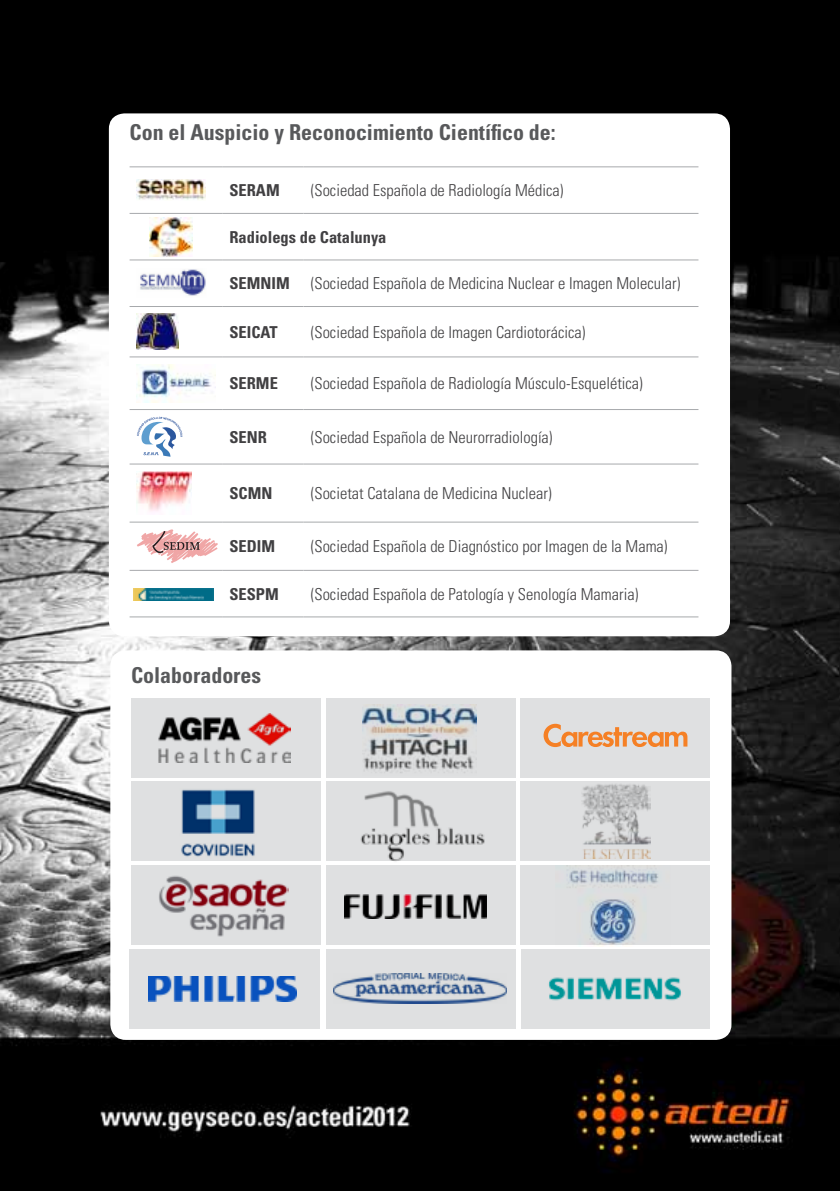
<style>
.page{position:relative;width:840px;height:1191px;background:#fff}
.page>*{position:absolute;margin:0;border:0;box-sizing:border-box;transform-origin:0 0}
.t1{font:700 condensed 21.8px "Univers LT Std";color:#58595b}
.t2{font:300 condensed 16.4px "Univers LT Std";color:#414042}
.t3{font:700 condensed 16.4px "Univers LT Std";color:#414042}
</style>
<div class="page">
<img style="left:0;top:0;width:839px;height:1191px">
<div style="left:110px;top:650px;width:621px;height:390px;background:#fff;border-radius:16px"></div>
<div style="left:109px;top:113px;width:620px;height:523px;background:#fff;border-radius:16px"></div>
<svg style="left:129px;top:167px;width:93px;height:434px"></svg>
<hr style="left:129px;top:166px;width:93px;height:1px;background:#a7a9ac">
<hr style="left:222px;top:166px;width:81px;height:1px;background:#a7a9ac">
<hr style="left:303px;top:166px;width:395px;height:1px;background:#a7a9ac">
<hr style="left:129px;top:213px;width:93px;height:1px;background:#a7a9ac">
<hr style="left:129px;top:260px;width:93px;height:1px;background:#a7a9ac">
<hr style="left:222px;top:213px;width:81px;height:1px;background:#a7a9ac">
<hr style="left:222px;top:260px;width:81px;height:1px;background:#a7a9ac">
<hr style="left:303px;top:213px;width:395px;height:1px;background:#a7a9ac">
<hr style="left:303px;top:260px;width:395px;height:1px;background:#a7a9ac">
<hr style="left:222px;top:306px;width:81px;height:1px;background:#a7a9ac">
<hr style="left:303px;top:306px;width:395px;height:1px;background:#a7a9ac">
<hr style="left:129px;top:306px;width:93px;height:1px;background:#a7a9ac">
<hr style="left:303px;top:356px;width:395px;height:1px;background:#a7a9ac">
<hr style="left:303px;top:409px;width:395px;height:1px;background:#a7a9ac">
<hr style="left:222px;top:356px;width:81px;height:1px;background:#a7a9ac">
<hr style="left:222px;top:409px;width:81px;height:1px;background:#a7a9ac">
<hr style="left:222px;top:464px;width:81px;height:1px;background:#a7a9ac">
<hr style="left:222px;top:522px;width:81px;height:1px;background:#a7a9ac">
<hr style="left:303px;top:464px;width:395px;height:1px;background:#a7a9ac">
<hr style="left:303px;top:522px;width:395px;height:1px;background:#a7a9ac">
<hr style="left:129px;top:464px;width:93px;height:1px;background:#a7a9ac">
<hr style="left:129px;top:356px;width:93px;height:1px;background:#a7a9ac">
<hr style="left:129px;top:409px;width:93px;height:1px;background:#a7a9ac">
<hr style="left:129px;top:522px;width:93px;height:1px;background:#a7a9ac">
<hr style="left:129px;top:570px;width:93px;height:1px;background:#a7a9ac">
<hr style="left:222px;top:570px;width:81px;height:1px;background:#a7a9ac">
<hr style="left:303px;top:570px;width:395px;height:1px;background:#a7a9ac">
<hr style="left:129px;top:616px;width:93px;height:1px;background:#a7a9ac">
<hr style="left:222px;top:616px;width:81px;height:1px;background:#a7a9ac">
<hr style="left:303px;top:616px;width:395px;height:1px;background:#a7a9ac">
<img style="left:137px;top:179px;width:68px;height:22px">
<img style="left:137px;top:269px;width:70px;height:29px">
<img style="left:137px;top:314px;width:42px;height:35px">
<img style="left:137px;top:364px;width:79px;height:38px">
<svg style="left:137px;top:417px;width:46px;height:40px"></svg>
<img style="left:137px;top:471px;width:54px;height:44px">
<svg style="left:137px;top:529px;width:81px;height:34px"></svg>
<div style="left:326px;top:781px;width:189px;height:80px;background:#dfe0e1"></div>
<div style="left:131px;top:865px;width:189px;height:80px;background:#dfe0e1"></div>
<div style="left:129px;top:949px;width:191px;height:79px;background:#dfe0e1"></div>
<div style="left:326px;top:949px;width:189px;height:79px;background:#dfe0e1"></div>
<div style="left:521px;top:949px;width:188px;height:79px;background:#dfe0e1"></div>
<div style="left:520px;top:865px;width:189px;height:80px;background:#dfe0e1"></div>
<div style="left:131px;top:781px;width:189px;height:80px;background:#dfe0e1"></div>
<div style="left:326px;top:698px;width:189px;height:79px;background:#dfe0e1"></div>
<div style="left:520px;top:698px;width:189px;height:79px;background:#dfe0e1"></div>
<div style="left:131px;top:698px;width:189px;height:79px;background:#dfe0e1"></div>
<div style="left:520px;top:781px;width:189px;height:80px;background:#dfe0e1"></div>
<div style="left:326px;top:865px;width:189px;height:80px;background:#dfe0e1"></div>
<img style="left:548px;top:977px;width:134px;height:24px">
<img style="left:149px;top:976px;width:147px;height:25px">
<img style="left:566px;top:865px;width:93px;height:81px">
<svg style="left:543px;top:724px;width:144px;height:23px"></svg>
<img style="left:362px;top:704px;width:114px;height:69px">
<img style="left:158px;top:713px;width:132px;height:49px">
<img style="left:344px;top:894px;width:141px;height:24px">
<img style="left:159px;top:875px;width:129px;height:61px">
<img style="left:360px;top:791px;width:125px;height:71px">
<img style="left:134px;top:588px;width:79px;height:12px">
<img style="left:181px;top:789px;width:74px;height:68px">
<img style="left:333px;top:973px;width:173px;height:30px">
<img style="left:582px;top:784px;width:67px;height:75px">
<img style="left:149px;top:218px;width:43px;height:39px">
<h1 class="t1" style="left:129px;top:118px;width:427px">Con el Auspicio y Reconocimiento Científico de:</h1>
<p class="t3" style="left:229px;top:180px;width:52px">SERAM</p>
<p class="t2" style="left:310px;top:180px;width:254px">(Sociedad Española de Radiología Médica)</p>
<p class="t3" style="left:229px;top:227px;width:158px">Radiolegs de Catalunya</p>
<p class="t3" style="left:229px;top:273px;width:62px">SEMNIM</p>
<p class="t2" style="left:310px;top:273px;width:371px">(Sociedad Española de Medicina Nuclear e Imagen Molecular)</p>
<p class="t3" style="left:229px;top:322px;width:50px">SEICAT</p>
<p class="t2" style="left:310px;top:322px;width:276px">(Sociedad Española de Imagen Cardiotorácica)</p>
<p class="t3" style="left:229px;top:373px;width:50px">SERME</p>
<p class="t2" style="left:310px;top:373px;width:333px">(Sociedad Española de Radiología Músculo-Esquelética)</p>
<p class="t3" style="left:229px;top:427px;width:39px">SENR</p>
<p class="t2" style="left:310px;top:427px;width:243px">(Sociedad Española de Neurorradiología)</p>
<p class="t3" style="left:229px;top:483px;width:44px">SCMN</p>
<p class="t2" style="left:310px;top:483px;width:242px">(Societat Catalana de Medicina Nuclear)</p>
<p class="t3" style="left:229px;top:536px;width:47px">SEDIM</p>
<p class="t2" style="left:310px;top:536px;width:358px">(Sociedad Española de Diagnóstico por Imagen de la Mama)</p>
<p class="t3" style="left:229px;top:583px;width:51px">SESPM</p>
<p class="t2" style="left:310px;top:584px;width:329px">(Sociedad Española de Patología y Senología Mamaria)</p>
<h1 class="t1" style="left:131px;top:662px;width:132px">Colaboradores</h1>
</div>
